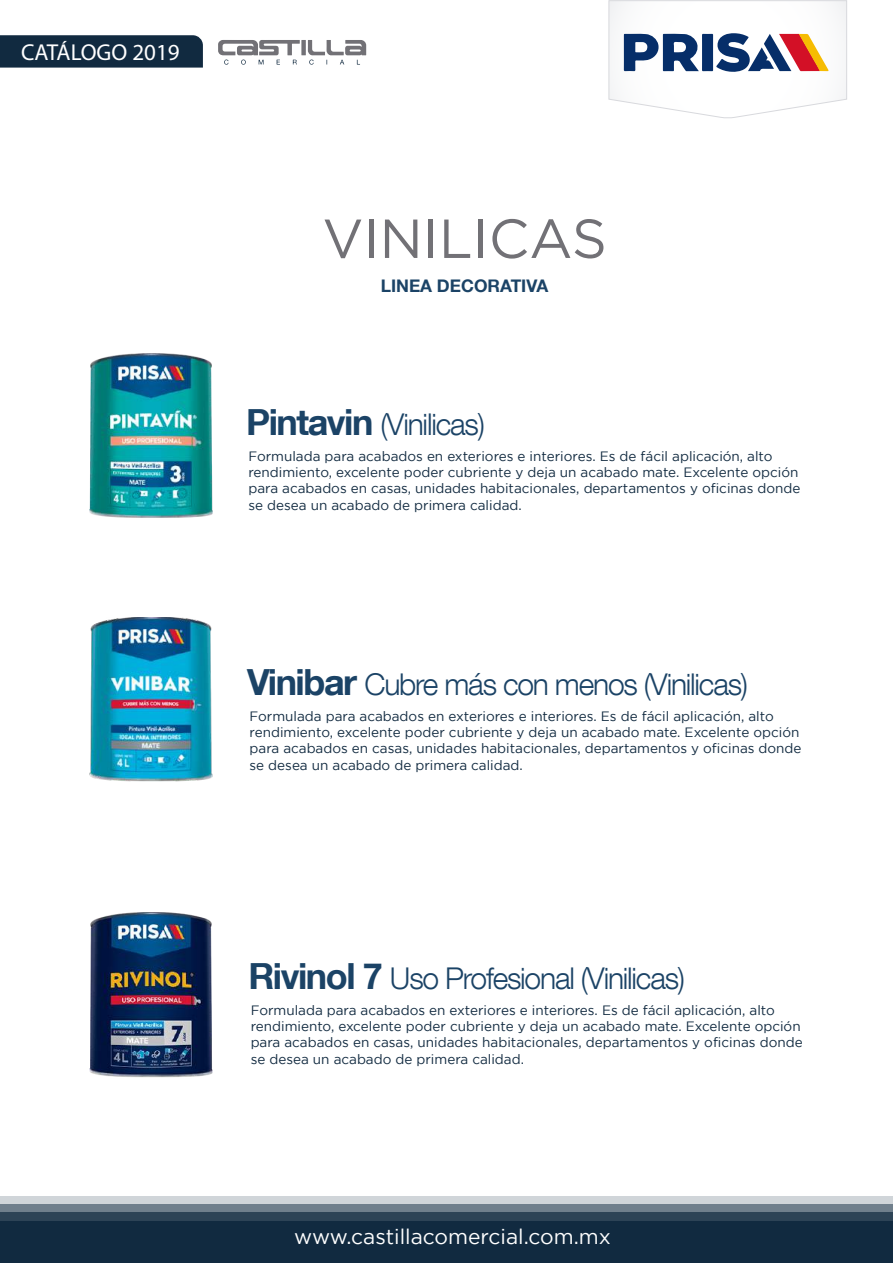
<style>
.page{position:relative;width:893px;height:1263px;background:#fff}
.page>*{position:absolute;margin:0;border:0;box-sizing:border-box;transform-origin:0 0}
.t1{font:54.9px "Gotham";color:#727176}
.t2{font:300 30px "Helvetica Neue LT Com";letter-spacing:-.04em;color:#1b4366}
.t3{font:23.1px "Myriad Pro";color:#fff}
.t4{font:21px "Gotham";color:#fff}
.t5{font:700 17.4px "Helvetica Neue LT Com";color:#1b4366}
.t6{font:13.5px/16.2px "Gotham";color:#112a40}
.s1{font-weight:700;font-size:36px}
</style>
<div class="page">
<svg style="left:0;top:1196px;width:893px;height:67px;background:#364b5e"></svg>
<div style="left:0;top:35px;width:203px;height:33px;background:#112a40"></div>
<svg style="left:218px;top:40px;width:148px;height:25px"></svg>
<svg style="left:609px;top:0;width:238px;height:118px"></svg>
<img style="left:89px;top:353px;width:124px;height:164px">
<img style="left:89px;top:617px;width:124px;height:164px">
<img style="left:89px;top:912px;width:124px;height:166px">
<h3 class="t3" style="left:21px;top:38px;width:160px">CATÁLOGO 2019</h3>
<h1 class="t1" style="left:322px;top:208px;width:286px">VINILICAS</h1>
<p class="t5" style="left:381px;top:275px;width:169px">LINEA DECORATIVA</p>
<h2 class="t2" style="left:246px;top:406px;width:240px"><span class="s1">Pintavin</span> (Vinilicas)</h2>
<p class="t6" style="left:248px;top:448px;width:553px">Formulada para acabados en exteriores e interiores. Es de fácil aplicación, alto rendimiento, excelente poder cubriente y deja un acabado mate. Excelente opción para acabados en casas, unidades habitacionales, departamentos y oficinas donde se desea un acabado de primera calidad.</p>
<h2 class="t2" style="left:247px;top:666px;width:502px"><span class="s1">Vinibar</span> Cubre más con menos (Vinilicas)</h2>
<p class="t6" style="left:250px;top:708px;width:553px">Formulada para acabados en exteriores e interiores. Es de fácil aplicación, alto rendimiento, excelente poder cubriente y deja un acabado mate. Excelente opción para acabados en casas, unidades habitacionales, departamentos y oficinas donde se desea un acabado de primera calidad.</p>
<h2 class="t2" style="left:248px;top:960px;width:438px"><span class="s1">Rivinol 7</span> Uso Profesional (Vinilicas)</h2>
<p class="t6" style="left:251px;top:1002px;width:553px">Formulada para acabados en exteriores e interiores. Es de fácil aplicación, alto rendimiento, excelente poder cubriente y deja un acabado mate. Excelente opción para acabados en casas, unidades habitacionales, departamentos y oficinas donde se desea un acabado de primera calidad.</p>
<h3 class="t4" style="left:294px;top:1225px;width:318px">www.castillacomercial.com.mx</h3>
</div>
